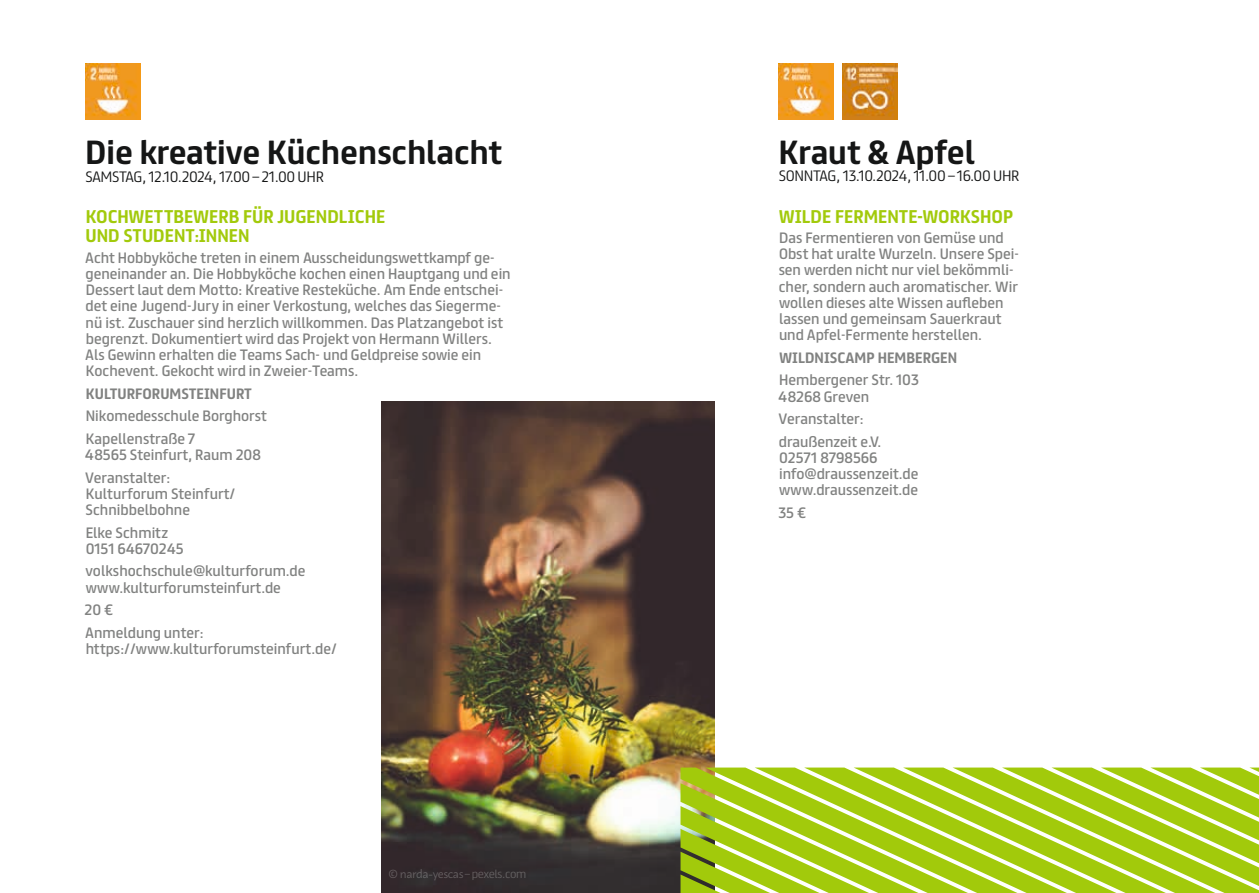
<style>
.page{position:relative;width:1259px;height:893px;background:#fff}
.page>*{position:absolute;margin:0;border:0;box-sizing:border-box;transform-origin:0 0}
.t1{font:700 30px "FS Truman";color:#151616}
.t2{font:700 16.5px/19.8px "FS Truman";color:#a2ca0b}
.t3{font:13.5px/16.2px "FS Truman";color:#818281}
.t4{font:300 13.5px "FS Truman";letter-spacing:-.02em;color:#151616}
.t5{font:700 13.5px "FS Truman";color:#818281}
.t6{font:300 10.5px "FS Truman";letter-spacing:-.03em;color:#818281}
.s1{font-family:"Macho";font-weight:400;font-size:12px}
</style>
<div class="page">
<img style="left:85px;top:64px;width:55px;height:55px">
<img style="left:778px;top:64px;width:55px;height:55px">
<img style="left:842px;top:64px;width:55px;height:55px">
<img style="left:381px;top:401px;width:334px;height:492px">
<svg style="left:680px;top:767px;width:579px;height:126px;background:#b2d237"></svg>
<h1 class="t1" style="left:85px;top:126px;width:418px">Die kreative Küchenschlacht</h1>
<p class="t4" style="left:85px;top:164px;width:240px">SAMSTAG, 12.10.2024, 17.00 – 21.00 UHR</p>
<p class="t2" style="left:86px;top:205px;width:301px">KOCHWETTBEWERB FÜR JUGENDLICHE<br>UND STUDENT:INNEN</p>
<p class="t3" style="left:85px;top:248px;width:427px">Acht Hobbyköche treten in einem Ausscheidungswettkampf ge&shy;geneinander an. Die Hobbyköche kochen einen Hauptgang und ein Dessert laut dem Motto: Kreative Resteküche. Am Ende entschei&shy;det eine Jugend-Jury in einer Verkostung, welches das Siegerme&shy;nü ist. Zuschauer sind herzlich willkommen. Das Platzangebot ist begrenzt. Dokumentiert wird das Projekt von Hermann Willers.<br>Als Gewinn erhalten die Teams Sach- und Geldpreise sowie ein Kochevent. Gekocht wird in Zweier-Teams.</p>
<p class="t5" style="left:86px;top:382px;width:168px">KULTURFORUMSTEINFURT</p>
<p class="t3" style="left:86px;top:404px;width:183px;line-height:22.5px">Nikomedesschule Borghorst<br>Kapellenstraße 7</p>
<p class="t3" style="left:85px;top:442px;width:178px;line-height:22.5px">48565 Steinfurt, Raum 208<br>Veranstalter:</p>
<p class="t3" style="left:86px;top:484px;width:151px">Kulturforum Steinfurt/<br>Schnibbelbohne</p>
<p class="t3" style="left:86px;top:523px;width:99px">Elke Schmitz<br>0151 64670245</p>
<p class="t3" style="left:86px;top:562px;width:221px">volkshochschule@kulturforum.de www.kulturforumsteinfurt.de</p>
<p class="t3" style="left:85px;top:598px;width:121px;line-height:22.5px">20 €<br>Anmeldung unter:</p>
<p class="t3" style="left:86px;top:639px;width:252px">https://www.kulturforumsteinfurt.de/</p>
<p class="t6" style="left:387px;top:865px;width:141px">© <span class="s1">narda-yescas</span> – pexels.com</p>
<h1 class="t1" style="left:778px;top:126px;width:198px">Kraut &amp; Apfel</h1>
<p class="t4" style="left:778px;top:164px;width:242px">SONNTAG, 13.10.2024, 11.00 – 16.00 UHR</p>
<p class="t2" style="left:779px;top:205px;width:236px">WILDE FERMENTE-WORKSHOP</p>
<p class="t3" style="left:778px;top:228px;width:242px">Das Fermentieren von Gemüse und Obst hat uralte Wurzeln. Unsere Spei&shy;sen werden nicht nur viel bekömmli&shy;cher, sondern auch aromatischer. Wir wollen dieses alte Wissen aufleben lassen und gemeinsam Sauerkraut und Apfel-Fermente herstellen.</p>
<p class="t5" style="left:779px;top:346px;width:179px">WILDNISCAMP HEMBERGEN</p>
<p class="t3" style="left:778px;top:371px;width:142px">Hembergener Str. 103<br>48268 Greven</p>
<p class="t3" style="left:778px;top:406px;width:104px;line-height:22.5px">Veranstalter: draußenzeit e.V.</p>
<p class="t3" style="left:779px;top:448px;width:141px">02571 8798566 info@draussenzeit.de www.draussenzeit.de</p>
<p class="t3" style="left:778px;top:503px;width:29px">35 €</p>
</div>
